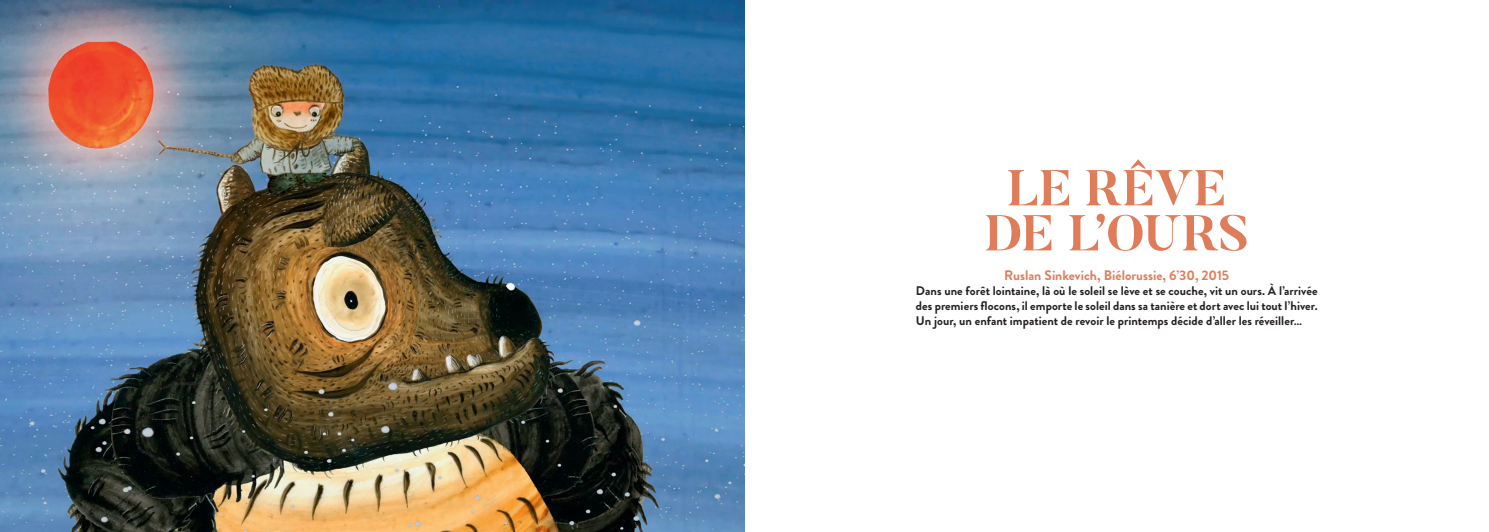
<style>
.page{position:relative;width:1489px;height:532px;background:#fff}
.page>*{position:absolute;margin:0;border:0;box-sizing:border-box;transform-origin:0 0}
.t1{font:700 50px/45px "Butler";letter-spacing:-.005em;color:#df7c5a;text-align:center}
.t2{font:700 13.75px "Brandon Grotesque";color:#df7c5a}
.t3{font:700 12.5px/15px "Brandon Grotesque";letter-spacing:.005em;color:#231f20;text-align:justify}
</style>
<div class="page">
<img style="left:0;top:0;width:744px;height:531px">
<h1 class="t1" style="left:984px;top:166px;width:266px">LE RÊVE<br>DE L’OURS</h1>
<p class="t2" style="left:1004px;top:266px;width:226px">Ruslan Sinkevich, Biélorussie, 6’30, 2015</p>
<p class="t3" style="left:915px;top:284px;width:403px">Dans une forêt lointaine, là où le soleil se lève et se couche, vit un ours. À l’arrivée des premiers flocons, il emporte le soleil dans sa tanière et dort avec lui tout l’hiver.<br>Un jour, un enfant impatient de revoir le printemps décide d’aller les réveiller…</p>
</div>
